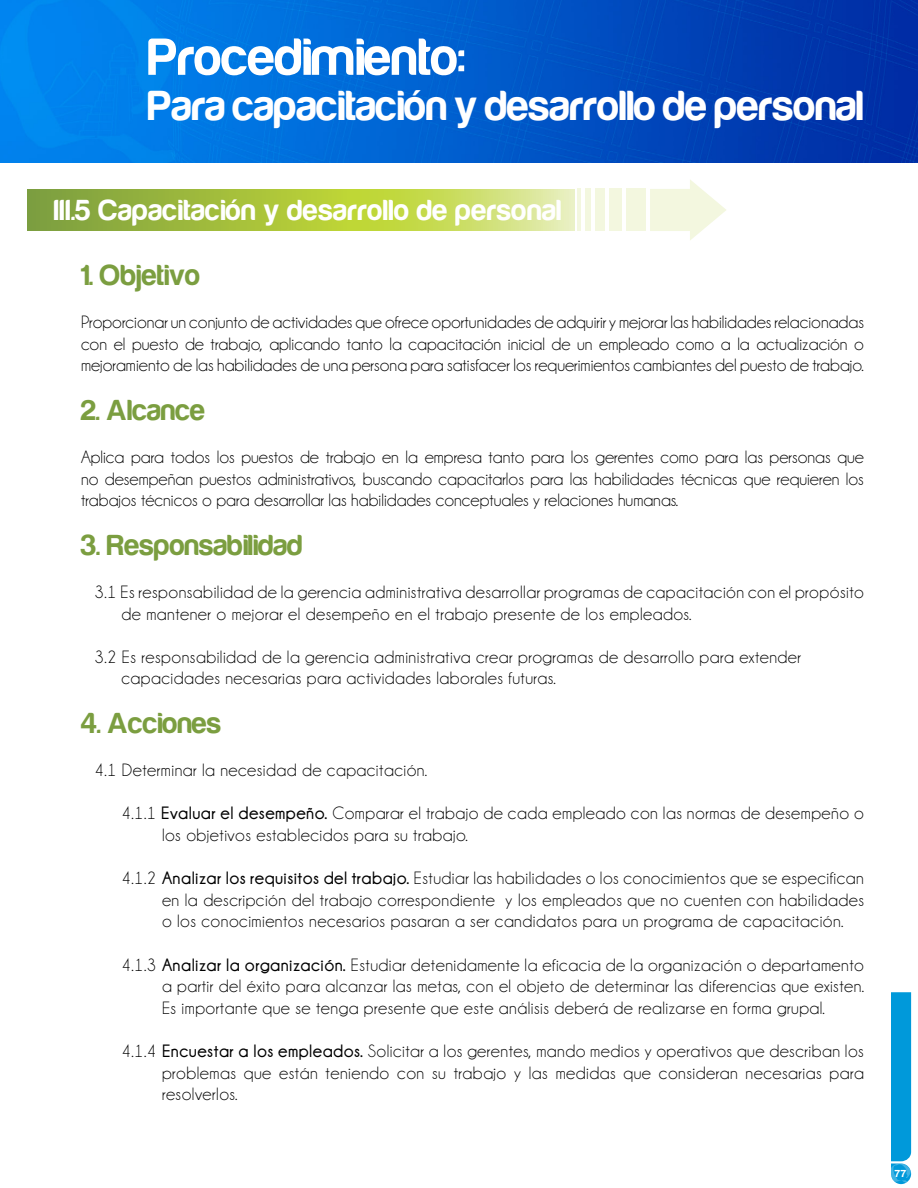
<style>
.page{position:relative;width:918px;height:1188px;background:#fff}
.page>*{position:absolute;margin:0;border:0;box-sizing:border-box;transform-origin:0 0}
.t1{font:54px "Harabara";letter-spacing:.01em;color:#fff}
.t2{font:43.5px "Harabara";letter-spacing:.01em;color:#fff}
.t3{font:30px "Harabara";letter-spacing:.01em;color:#7b9e40}
.t4{font:30px "Harabara";letter-spacing:.025em;color:#fff}
.t5{font:18px/21.6px "Champagne&Limousines";letter-spacing:.025em;color:#000;text-align:justify}
.t6{font:10.5px "Harabara";color:#fff}
.s1{font-weight:700}
</style>
<div class="page">
<svg style="left:891px;top:992px;width:20px;height:192px;background:#0a9ddb"></svg>
<img style="left:0;top:0;width:918px;height:162px">
<svg style="left:27px;top:189px;width:548px;height:42px;background:#b0c84f"></svg>
<hr style="left:577px;top:189px;width:4px;height:42px;background:#f3f7df">
<div style="left:626px;top:189px;width:20px;height:42px;background:#f3f7df"></div>
<div style="left:609px;top:189px;width:13px;height:42px;background:#f3f7df"></div>
<div style="left:595px;top:189px;width:10px;height:42px;background:#f3f7df"></div>
<div style="left:585px;top:189px;width:5px;height:42px;background:#f3f7df"></div>
<svg style="left:650px;top:180px;width:76px;height:60px"></svg>
<h1 class="t1" style="left:148px;top:29px;width:318px">Procedimiento:</h1>
<h2 class="t2" style="left:148px;top:83px;width:717px">Para capacitación y desarrollo de personal</h2>
<h3 class="t4" style="left:54px;top:194px;width:509px">III.5 Capacitación y desarrollo de personal</h3>
<h3 class="t3" style="left:81px;top:259px;width:121px">1. Objetivo</h3>
<p class="t5" style="left:81px;top:311px;width:785px">Proporcionar un conjunto de actividades que ofrece oportunidades de adquirir y mejorar las habilidades relacionadas con el puesto de trabajo, aplicando tanto la capacitación inicial de un empleado como a la actualización o mejoramiento de las habilidades de una persona para satisfacer los requerimientos cambiantes del puesto de trabajo.</p>
<h3 class="t3" style="left:81px;top:394px;width:126px">2. Alcance</h3>
<p class="t5" style="left:81px;top:446px;width:785px">Aplica para todos los puestos de trabajo en la empresa tanto para los gerentes como para las personas que no desempeñan puestos administrativos, buscando capacitarlos para las habilidades técnicas que requieren los trabajos técnicos o para desarrollar las habilidades conceptuales y relaciones humanas.</p>
<h3 class="t3" style="left:81px;top:529px;width:223px">3. Responsabilidad</h3>
<p class="t5" style="left:122px;top:581px;width:744px;text-indent:-27px">3.1 Es responsabilidad de la gerencia administrativa desarrollar programas de capacitación con el propósito de mantener o mejorar el desempeño en el trabajo presente de los empleados.</p>
<p class="t5" style="left:122px;top:646px;width:681px;text-indent:-27px">3.2 Es responsabilidad de la gerencia administrativa crear programas de desarrollo para extender capacidades necesarias para actividades laborales futuras.</p>
<h3 class="t3" style="left:81px;top:707px;width:142px">4. Acciones</h3>
<p class="t5" style="left:94px;top:759px;width:334px">4.1 Determinar la necesidad de capacitación.</p>
<p class="t5" style="left:162px;top:802px;width:703px;text-indent:-40px">4.1.1 <span class="s1">Evaluar el desempeño.</span> Comparar el trabajo de cada empleado con las normas de desempeño o los objetivos establecidos para su trabajo.</p>
<p class="t5" style="left:162px;top:867px;width:703px;text-indent:-40px">4.1.2 <span class="s1">Analizar los requisitos del trabajo.</span> Estudiar las habilidades o los conocimientos que se especifican en la descripción del trabajo correspondiente y los empleados que no cuenten con habilidades o los conocimientos necesarios pasaran a ser candidatos para un programa de capacitación.</p>
<p class="t5" style="left:162px;top:954px;width:704px;text-indent:-40px">4.1.3 <span class="s1">Analizar la organización.</span> Estudiar detenidamente la eficacia de la organización o departamento a partir del éxito para alcanzar las metas, con el objeto de determinar las diferencias que existen.<br>Es importante que se tenga presente que este análisis deberá de realizarse en forma grupal.</p>
<p class="t5" style="left:162px;top:1040px;width:704px;text-indent:-40px">4.1.4 <span class="s1">Encuestar a los empleados.</span> Solicitar a los gerentes, mando medios y operativos que describan los problemas que están teniendo con su trabajo y las medidas que consideran necesarias para resolverlos.</p>
<p class="t6" style="left:895px;top:1168px;width:13px">77</p>
</div>
